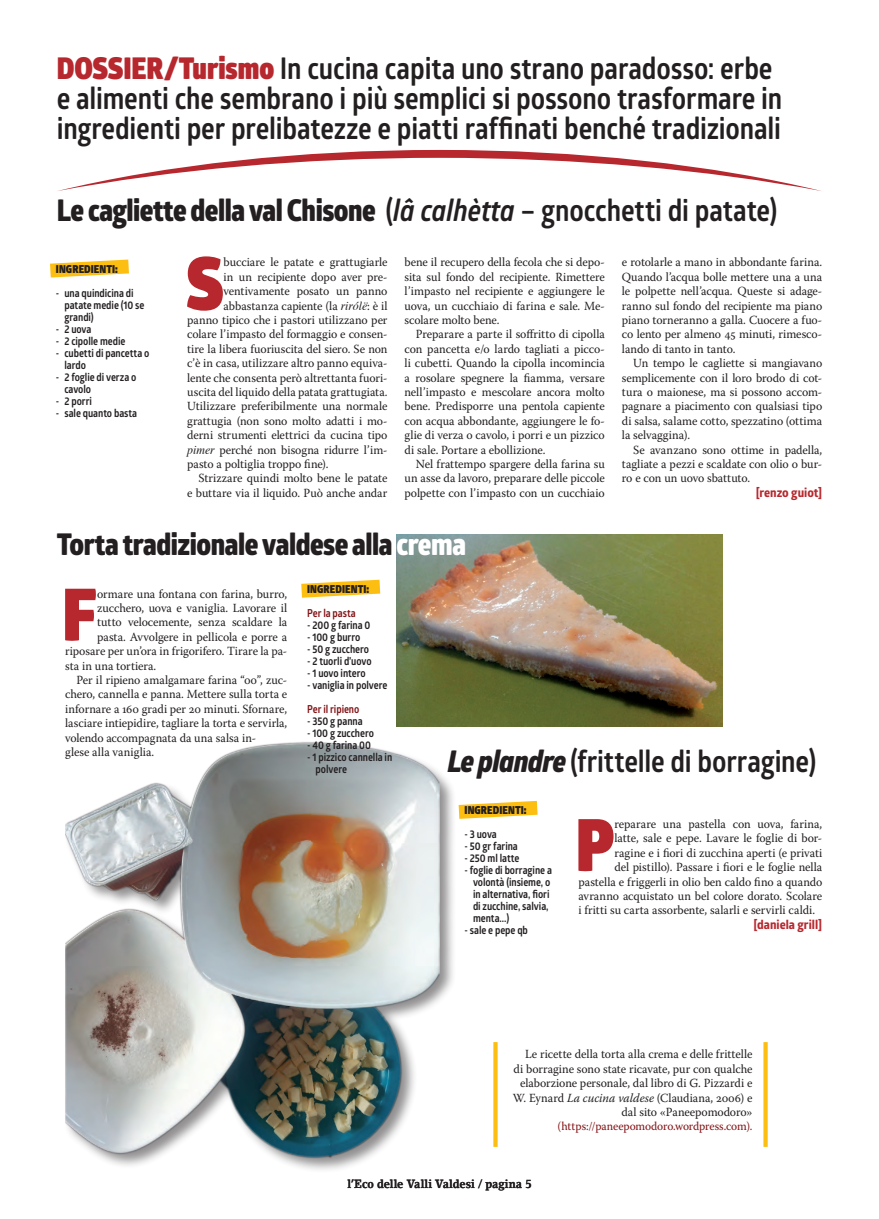
<style>
.page{position:relative;width:879px;height:1219px;background:#fff}
.page>*{position:absolute;margin:0;border:0;box-sizing:border-box;transform-origin:0 0}
.t1{font:900 72.4px "Glober";color:#b7282e;scale:.88 1}
.t2{font:700 30px/30px "Glober";letter-spacing:-.005em;color:#231f20;scale:.88 1}
.t3{font:800 30px "Glober";letter-spacing:-.015em;color:#231f20;scale:.88 1}
.t4{font:12.4px/14.4px "Warnock Pro";color:#231f20;text-align:justify;scale:.96 1}
.t5{font:700 12.4px "Globerx";color:#b7282e;scale:.96 1}
.t6{font:12px "Warnock Pro";letter-spacing:-.015em;color:#821316;scale:.96 1}
.t7{font:700 12px "Lino Letter Std";letter-spacing:-.005em;color:#231f20;scale:.88 1}
.t8{font:700 11px/12px "Glober";letter-spacing:-.005em;color:#231f20;scale:.87 1}
.t9{font:900 11px "Glober";letter-spacing:.01em;color:#231f20;scale:.88 1}
.t10{font:700 11px "Glober";letter-spacing:-.005em;color:#821316;scale:.87 1}
.s1{font-weight:900;color:#b7282e}
.s2{font-weight:700}
.s3{font-weight:700;font-style:italic}
.s4{font-family:"Times";font-style:italic}
.s5{color:#fff}
.s6{font-weight:800;font-style:italic}
.s7{font-style:italic}
</style>
<div class="page">
<svg style="left:58px;top:150px;width:763px;height:41px"></svg>
<svg style="left:493px;top:1042px;width:4px;height:105px"></svg>
<svg style="left:763px;top:1042px;width:4px;height:105px"></svg>
<svg style="left:50px;top:260px;width:79px;height:18px"></svg>
<div style="left:64px;top:741px;width:392px;height:433px;background:#231f20;opacity:.5"></div>
<img style="left:65px;top:741px;width:374px;height:433px">
<svg style="left:301px;top:580px;width:79px;height:18px"></svg>
<svg style="left:459px;top:801px;width:78px;height:18px"></svg>
<img style="left:396px;top:534px;width:326px;height:193px">
<h2 class="t2" style="left:57px;top:53px;width:826px"><span class="s1">DOSSIER/Turismo</span> In cucina capita uno strano paradosso: erbe e alimenti che sembrano i più semplici si possono trasformare in ingredienti per prelibatezze e piatti raffinati benché tradizionali</h2>
<h2 class="t3" style="left:57px;top:188px;width:820px">Le cagliette della val Chisone <span class="s2">(</span><span class="s3">lâ calhètta</span> <span class="s2">– gnocchetti di patate)</span></h2>
<p class="t9" style="left:56px;top:261px;width:72px">INGREDIENTI:</p>
<p class="t8" style="left:64px;top:287px;width:93px;text-indent:-9px">- una quindicina di patate medie (10 se grandi)</p>
<p class="t8" style="left:56px;top:323px;width:42px">- 2 uova</p>
<p class="t8" style="left:56px;top:335px;width:81px">- 2 cipolle medie</p>
<p class="t8" style="left:64px;top:347px;width:99px;text-indent:-9px">- cubetti di pancetta o lardo</p>
<p class="t8" style="left:64px;top:371px;width:84px;text-indent:-9px">- 2 foglie di verza o cavolo</p>
<p class="t8" style="left:56px;top:395px;width:43px">- 2 porri</p>
<p class="t8" style="left:56px;top:407px;width:95px">- sale quanto basta</p>
<h1 class="t1" style="left:186px;top:228px;width:44px">S</h1>
<p class="t4" style="left:224px;top:255px;width:172px">bucciare le patate e grattugiarle</p>
<p class="t4" style="left:224px;top:269px;width:172px">in un recipiente dopo aver pre-</p>
<p class="t4" style="left:224px;top:284px;width:172px">ventivamente posato un panno</p>
<p class="t4" style="left:224px;top:298px;width:172px">abbastanza capiente (la <span class="s4">rirólë</span>: è il</p>
<p class="t4" style="left:187px;top:313px;width:210px">panno tipico che i pastori utilizzano per</p>
<p class="t4" style="left:187px;top:327px;width:210px">colare l’impasto del formaggio e consen-</p>
<p class="t4" style="left:187px;top:341px;width:210px">tire la libera fuoriuscita del siero. Se non</p>
<p class="t4" style="left:187px;top:356px;width:210px">c’è in casa, utilizzare altro panno equiva-</p>
<p class="t4" style="left:187px;top:370px;width:210px">lente che consenta però altrettanta fuori-</p>
<p class="t4" style="left:187px;top:385px;width:210px">uscita del liquido della patata grattugiata.</p>
<p class="t4" style="left:187px;top:399px;width:210px">Utilizzare preferibilmente una normale</p>
<p class="t4" style="left:187px;top:413px;width:210px">grattugia (non sono molto adatti i mo-</p>
<p class="t4" style="left:187px;top:428px;width:210px">derni strumenti elettrici da cucina tipo</p>
<p class="t4" style="left:187px;top:442px;width:210px"><span class="s4">pimer</span> perché non bisogna ridurre l’im-</p>
<p class="t4" style="left:187px;top:457px;width:149px">pasto a poltiglia troppo fine).</p>
<p class="t4" style="left:198px;top:471px;width:198px">Strizzare quindi molto bene le patate</p>
<p class="t4" style="left:187px;top:485px;width:210px">e buttare via il liquido. Può anche andar</p>
<p class="t4" style="left:404px;top:255px;width:210px">bene il recupero della fecola che si depo&shy;sita sul fondo del recipiente. Rimettere l’impasto nel recipiente e aggiungere le uova, un cucchiaio di farina e sale. Me&shy;scolare molto bene.</p>
<p class="t4" style="left:404px;top:327px;width:210px;text-indent:11px">Preparare a parte il soffritto di cipolla con pancetta e/o lardo tagliati a picco&shy;li cubetti. Quando la cipolla incomincia a rosolare spegnere la fiamma, versare nell’impasto e mescolare ancora molto bene. Predisporre una pentola capiente con acqua abbondante, aggiungere le fo&shy;glie di verza o cavolo, i porri e un pizzico di sale. Portare a ebollizione.</p>
<p class="t4" style="left:404px;top:457px;width:210px;text-indent:11px">Nel frattempo spargere della farina su un asse da lavoro, preparare delle piccole polpette con l’impasto con un cucchiaio</p>
<h2 class="t3" style="left:57px;top:521px;width:467px">Torta tradizionale valdese alla <span class="s5">crema</span></h2>
<p class="t4" style="left:622px;top:255px;width:210px">e rotolarle a mano in abbondante farina.<br>Quando l’acqua bolle mettere una a una le polpette nell’acqua. Queste si adage&shy;ranno sul fondo del recipiente ma piano piano torneranno a galla. Cuocere a fuo&shy;co lento per almeno 45 minuti, rimesco&shy;lando di tanto in tanto.</p>
<p class="t4" style="left:622px;top:356px;width:210px;text-indent:11px">Un tempo le cagliette si mangiavano semplicemente con il loro brodo di cot&shy;tura o maionese, ma si possono accom&shy;pagnare a piacimento con qualsiasi tipo di salsa, salame cotto, spezzatino (ottima la selvaggina).</p>
<p class="t4" style="left:622px;top:442px;width:210px;text-indent:11px">Se avanzano sono ottime in padella, tagliate a pezzi e scaldate con olio o bur&shy;ro e con un uovo sbattuto.</p>
<p class="t5" style="left:756px;top:483px;width:71px">[renzo guiot]</p>
<h1 class="t1" style="left:62px;top:559px;width:41px">F</h1>
<p class="t4" style="left:97px;top:586px;width:200px">ormare una fontana con farina, burro,</p>
<p class="t4" style="left:97px;top:601px;width:200px">zucchero, uova e vaniglia. Lavorare il</p>
<p class="t4" style="left:97px;top:615px;width:200px">tutto velocemente, senza scaldare la</p>
<p class="t4" style="left:97px;top:629px;width:200px">pasta. Avvolgere in pellicola e porre a</p>
<p class="t4" style="left:65px;top:644px;width:233px">riposare per un’ora in frigorifero. Tirare la pa-</p>
<p class="t4" style="left:65px;top:658px;width:96px">sta in una tortiera.</p>
<p class="t4" style="left:76px;top:673px;width:221px">Per il ripieno amalgamare farina “00”, zuc-</p>
<p class="t4" style="left:65px;top:687px;width:233px">chero, cannella e panna. Mettere sulla torta e</p>
<p class="t4" style="left:65px;top:701px;width:233px">infornare a 160 gradi per 20 minuti. Sfornare,</p>
<p class="t4" style="left:65px;top:716px;width:233px">lasciare intiepidire, tagliare la torta e servirla,</p>
<p class="t4" style="left:65px;top:730px;width:200px">volendo accompagnata da una salsa in-</p>
<p class="t4" style="left:65px;top:745px;width:94px">glese alla vaniglia.</p>
<p class="t9" style="left:307px;top:581px;width:72px">INGREDIENTI:</p>
<p class="t10" style="left:307px;top:606px;width:57px">Per la pasta</p>
<p class="t8" style="left:307px;top:619px;width:74px">- 200 g farina 0</p>
<p class="t8" style="left:307px;top:631px;width:63px">- 100 g burro</p>
<p class="t8" style="left:307px;top:643px;width:73px">- 50 g zucchero</p>
<p class="t8" style="left:307px;top:655px;width:76px">- 2 tuorli d’uovo</p>
<p class="t8" style="left:307px;top:667px;width:69px">- 1 uovo intero</p>
<p class="t8" style="left:307px;top:679px;width:94px">- vaniglia in polvere</p>
<p class="t10" style="left:307px;top:702px;width:62px">Per il ripieno</p>
<p class="t8" style="left:307px;top:715px;width:65px">- 350 g panna</p>
<p class="t8" style="left:307px;top:727px;width:78px">- 100 g zucchero</p>
<p class="t8" style="left:307px;top:739px;width:75px">- 40 g farina 00</p>
<p class="t8" style="left:316px;top:751px;width:90px;text-indent:-9px">- 1 pizzico cannella in polvere</p>
<h2 class="t2" style="left:448px;top:746px;width:420px"><span class="s6">Le plandre</span> (frittelle di borragine)</h2>
<p class="t9" style="left:464px;top:802px;width:72px">INGREDIENTI:</p>
<p class="t8" style="left:464px;top:828px;width:39px">- 3 uova</p>
<p class="t8" style="left:464px;top:840px;width:63px">- 50 gr farina</p>
<p class="t8" style="left:464px;top:852px;width:65px">- 250 ml latte</p>
<p class="t8" style="left:473px;top:864px;width:92px;text-indent:-9px">- foglie di borragine a volontà (insieme, o in alternativa, fiori di zucchine, salvia, menta...)</p>
<p class="t8" style="left:464px;top:924px;width:74px">- sale e pepe qb</p>
<h1 class="t1" style="left:575px;top:790px;width:46px">P</h1>
<p class="t4" style="left:614px;top:817px;width:218px">reparare una pastella con uova, farina,</p>
<p class="t4" style="left:614px;top:831px;width:218px">latte, sale e pepe. Lavare le foglie di bor-</p>
<p class="t4" style="left:614px;top:845px;width:218px">ragine e i fiori di zucchina aperti (e privati</p>
<p class="t4" style="left:614px;top:860px;width:218px">del pistillo). Passare i fiori e le foglie nella</p>
<p class="t4" style="left:578px;top:874px;width:255px">pastella e friggerli in olio ben caldo fino a quando</p>
<p class="t4" style="left:578px;top:889px;width:255px">avranno acquistato un bel colore dorato. Scolare</p>
<p class="t4" style="left:578px;top:903px;width:248px">i fritti su carta assorbente, salarli e servirli caldi.</p>
<p class="t5" style="left:753px;top:915px;width:73px">[daniela grill]</p>
<p class="t4" style="left:513px;top:1047px;width:251px;text-align:right">Le ricette della torta alla crema e delle frittelle di borragine sono state ricavate, pur con qualche elaborzione personale, dal libro di G. Pizzardi e W. Eynard <span class="s7">La cucina valdese</span> (Claudiana, 2006) e dal sito «Paneepomodoro»</p>
<p class="t6" style="left:557px;top:1119px;width:204px">(https://paneepomodoro.wordpress.com).</p>
<p class="t7" style="left:347px;top:1176px;width:211px">l’Eco delle Valli Valdesi / pagina 5</p>
</div>
